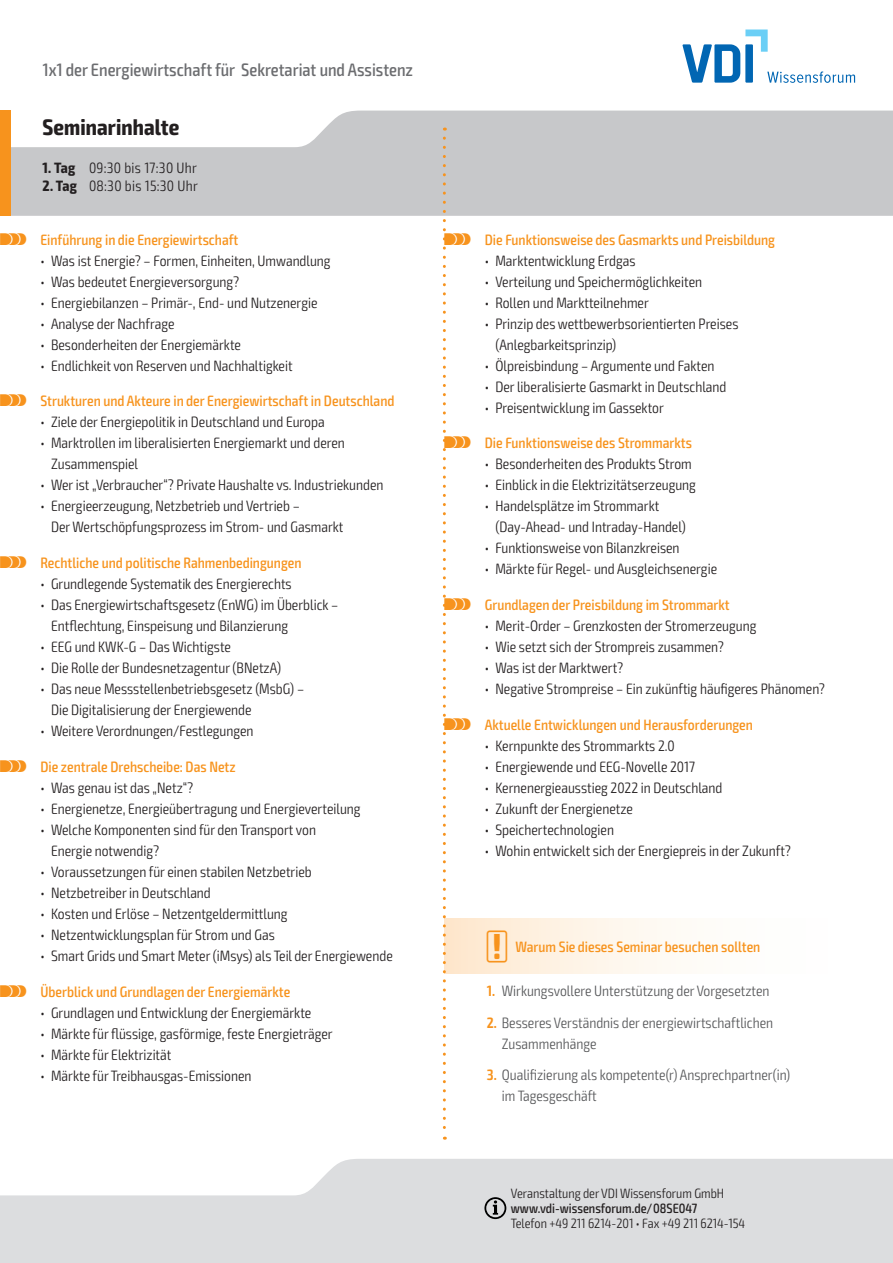
<style>
.page{position:relative;width:893px;height:1263px;background:#fff}
.page>*{position:absolute;margin:0;border:0;box-sizing:border-box;transform-origin:0 0}
.t1{font:700 condensed 22.5px "Exo 2";letter-spacing:.005em;color:#231f20}
.t2{font:500 condensed 18px "Exo 2";color:#6c6d70}
.t3{font:300 condensed 15px/21px "Exo 2";color:#231f20}
.t4{font:500 condensed 15px "Exo 2";color:#f7931d}
.t5{font:300 condensed 15px/21px "Exo 2";color:#57585a}
.t6{font:300 condensed 15px "Exo 2";letter-spacing:.02em;color:#231f20}
.t7{font:300 condensed 13.5px "Exo 2";color:#231f20}
.t8{font:500 condensed 13.5px "Exo 2";color:#231f20}
.s1{font-weight:700}
.s2{font-family:"VDI Iconset S4 A Regular";font-weight:400;font-stretch:normal}
.s3{font-weight:600;color:#f7931d}
</style>
<div class="page">
<svg style="left:0;top:1159px;width:893px;height:104px;background:#e0e1e3"></svg>
<svg style="left:11px;top:111px;width:882px;height:105px;background:#cdced0"></svg>
<div style="left:0;top:111px;width:11px;height:105px;background:#f7931d"></div>
<svg style="left:484px;top:1197px;width:22px;height:22px"></svg>
<svg style="left:682px;top:30px;width:173px;height:53px"></svg>
<div style="left:444px;top:918px;width:406px;height:55px;background:linear-gradient(to right,#feead3,#feffff)"></div>
<svg style="left:443px;top:138px;width:3px;height:1002px"></svg>
<p class="t2" style="left:43px;top:59px;width:372px">1x1 der Energiewirtschaft für Sekretariat und Assistenz</p>
<h1 class="t1" style="left:43px;top:113px;width:138px">Seminarinhalte</h1>
<p class="t6" style="left:43px;top:159px;width:156px"><span class="s1">1. Tag</span> 09:30 bis 17:30 Uhr</p>
<p class="t6" style="left:43px;top:177px;width:157px"><span class="s1">2. Tag</span> 08:30 bis 15:30 Uhr</p>
<p class="t4" style="left:0;top:230px;width:240px"><span class="s2">S</span> Einführung in die Energiewirtschaft</p>
<p class="t3" style="left:40px;top:250px;width:292px">• Was ist Energie? – Formen, Einheiten, Umwandlung</p>
<p class="t3" style="left:40px;top:271px;width:200px">• Was bedeutet Energieversorgung?</p>
<p class="t3" style="left:40px;top:292px;width:279px">• Energiebilanzen – Primär-, End- und Nutzenergie</p>
<p class="t3" style="left:40px;top:313px;width:136px">• Analyse der Nachfrage</p>
<p class="t3" style="left:40px;top:334px;width:202px">• Besonderheiten der Energiemärkte</p>
<p class="t3" style="left:40px;top:355px;width:254px">• Endlichkeit von Reserven und Nachhaltigkeit</p>
<p class="t4" style="left:0;top:392px;width:396px"><span class="s2">S</span> Strukturen und Akteure in der Energiewirtschaft in Deutschland</p>
<p class="t3" style="left:40px;top:412px;width:286px">• Ziele der Energiepolitik in Deutschland und Europa</p>
<p class="t3" style="left:51px;top:433px;width:295px;text-indent:-11px">• Marktrollen im liberalisierten Energiemarkt und deren<br>Zusammenspiel</p>
<p class="t3" style="left:40px;top:475px;width:345px">• Wer ist „Verbraucher“? Private Haushalte vs. Industriekunden</p>
<p class="t3" style="left:51px;top:496px;width:294px;text-indent:-11px">• Energieerzeugung, Netzbetrieb und Vertrieb –<br>Der Wertschöpfungsprozess im Strom- und Gasmarkt</p>
<p class="t4" style="left:0;top:554px;width:303px"><span class="s2">S</span> Rechtliche und politische Rahmenbedingungen</p>
<p class="t3" style="left:40px;top:574px;width:253px">• Grundlegende Systematik des Energierechts</p>
<p class="t3" style="left:51px;top:595px;width:289px;text-indent:-11px">• Das Energiewirtschaftsgesetz (EnWG) im Überblick –<br>Entflechtung, Einspeisung und Bilanzierung</p>
<p class="t3" style="left:40px;top:637px;width:192px">• EEG und KWK-G – Das Wichtigste</p>
<p class="t3" style="left:40px;top:658px;width:242px">• Die Rolle der Bundesnetzagentur (BNetzA)</p>
<p class="t3" style="left:51px;top:679px;width:255px;text-indent:-11px">• Das neue Messstellenbetriebsgesetz (MsbG) –<br>Die Digitalisierung der Energiewende</p>
<p class="t3" style="left:40px;top:721px;width:215px">• Weitere Verordnungen/Festlegungen</p>
<p class="t4" style="left:0;top:758px;width:237px"><span class="s2">S</span> Die zentrale Drehscheibe: Das Netz</p>
<p class="t3" style="left:40px;top:778px;width:154px">• Was genau ist das „Netz“?</p>
<p class="t3" style="left:40px;top:799px;width:322px">• Energienetze, Energieübertragung und Energieverteilung</p>
<p class="t3" style="left:51px;top:820px;width:266px;text-indent:-11px">• Welche Komponenten sind für den Transport von<br>Energie notwendig?</p>
<p class="t3" style="left:40px;top:862px;width:273px">• Voraussetzungen für einen stabilen Netzbetrieb</p>
<p class="t3" style="left:40px;top:883px;width:172px">• Netzbetreiber in Deutschland</p>
<p class="t3" style="left:40px;top:904px;width:249px">• Kosten und Erlöse – Netzentgeldermittlung</p>
<p class="t3" style="left:40px;top:925px;width:236px">• Netzentwicklungsplan für Strom und Gas</p>
<p class="t3" style="left:40px;top:946px;width:354px">• Smart Grids und Smart Meter (iMsys) als Teil der Energiewende</p>
<p class="t4" style="left:0;top:983px;width:292px"><span class="s2">S</span> Überblick und Grundlagen der Energiemärkte</p>
<p class="t3" style="left:40px;top:1003px;width:272px">• Grundlagen und Entwicklung der Energiemärkte</p>
<p class="t3" style="left:40px;top:1024px;width:294px">• Märkte für flüssige, gasförmige, feste Energieträger</p>
<p class="t3" style="left:40px;top:1045px;width:132px">• Märkte für Elektrizität</p>
<p class="t3" style="left:40px;top:1066px;width:213px">• Märkte für Treibhausgas-Emissionen</p>
<p class="t4" style="left:444px;top:230px;width:332px"><span class="s2">S</span> Die Funktionsweise des Gasmarkts und Preisbildung</p>
<p class="t3" style="left:485px;top:250px;width:152px">• Marktentwicklung Erdgas</p>
<p class="t3" style="left:485px;top:271px;width:219px">• Verteilung und Speichermöglichkeiten</p>
<p class="t3" style="left:485px;top:292px;width:166px">• Rollen und Marktteilnehmer</p>
<p class="t3" style="left:495px;top:313px;width:245px;text-indent:-11px">• Prinzip des wettbewerbsorientierten Preises (Anlegbarkeitsprinzip)</p>
<p class="t3" style="left:485px;top:355px;width:231px">• Ölpreisbindung – Argumente und Fakten</p>
<p class="t3" style="left:485px;top:376px;width:243px">• Der liberalisierte Gasmarkt in Deutschland</p>
<p class="t3" style="left:485px;top:397px;width:181px">• Preisentwicklung im Gassektor</p>
<p class="t4" style="left:444px;top:434px;width:249px"><span class="s2">S</span> Die Funktionsweise des Strommarkts</p>
<p class="t3" style="left:485px;top:454px;width:209px">• Besonderheiten des Produkts Strom</p>
<p class="t3" style="left:485px;top:475px;width:213px">• Einblick in die Elektrizitätserzeugung</p>
<p class="t3" style="left:495px;top:496px;width:192px;text-indent:-11px">• Handelsplätze im Strommarkt (Day-Ahead- und Intraday-Handel)</p>
<p class="t3" style="left:485px;top:538px;width:196px">• Funktionsweise von Bilanzkreisen</p>
<p class="t3" style="left:485px;top:559px;width:234px">• Märkte für Regel- und Ausgleichsenergie</p>
<p class="t4" style="left:444px;top:596px;width:287px"><span class="s2">S</span> Grundlagen der Preisbildung im Strommarkt</p>
<p class="t3" style="left:485px;top:616px;width:273px">• Merit-Order – Grenzkosten der Stromerzeugung</p>
<p class="t3" style="left:485px;top:637px;width:241px">• Wie setzt sich der Strompreis zusammen?</p>
<p class="t3" style="left:485px;top:658px;width:140px">• Was ist der Marktwert?</p>
<p class="t3" style="left:485px;top:679px;width:342px">• Negative Strompreise – Ein zukünftig häufigeres Phänomen?</p>
<p class="t4" style="left:444px;top:716px;width:310px"><span class="s2">S</span> Aktuelle Entwicklungen und Herausforderungen</p>
<p class="t3" style="left:485px;top:736px;width:192px">• Kernpunkte des Strommarkts 2.0</p>
<p class="t3" style="left:485px;top:757px;width:212px">• Energiewende und EEG-Novelle 2017</p>
<p class="t3" style="left:485px;top:778px;width:239px">• Kernenergieausstieg 2022 in Deutschland</p>
<p class="t3" style="left:485px;top:799px;width:150px">• Zukunft der Energienetze</p>
<p class="t3" style="left:485px;top:820px;width:131px">• Speichertechnologien</p>
<p class="t3" style="left:485px;top:841px;width:308px">• Wohin entwickelt sich der Energiepreis in der Zukunft?</p>
<p class="t4" style="left:487px;top:938px;width:275px"><span class="s2">!</span> Warum Sie dieses Seminar besuchen sollten</p>
<p class="t5" style="left:487px;top:981px;width:284px"><span class="s3">1.</span> Wirkungsvollere Unterstützung der Vorgesetzten</p>
<p class="t5" style="left:502px;top:1012px;width:273px;text-indent:-15px"><span class="s3">2.</span> Besseres Verständnis der energiewirtschaftlichen<br>Zusammenhänge</p>
<p class="t5" style="left:502px;top:1065px;width:290px;text-indent:-15px"><span class="s3">3.</span> Qualifizierung als kompetente(r) Ansprechpartner(in) im Tagesgeschäft</p>
<p class="t7" style="left:511px;top:1185px;width:215px">Veranstaltung der VDI Wissensforum GmbH</p>
<p class="t8" style="left:511px;top:1200px;width:188px">www.vdi-wissensforum.de/08SE047</p>
<p class="t7" style="left:511px;top:1215px;width:236px">Telefon +49 211 6214-201 • Fax +49 211 6214-154</p>
</div>
